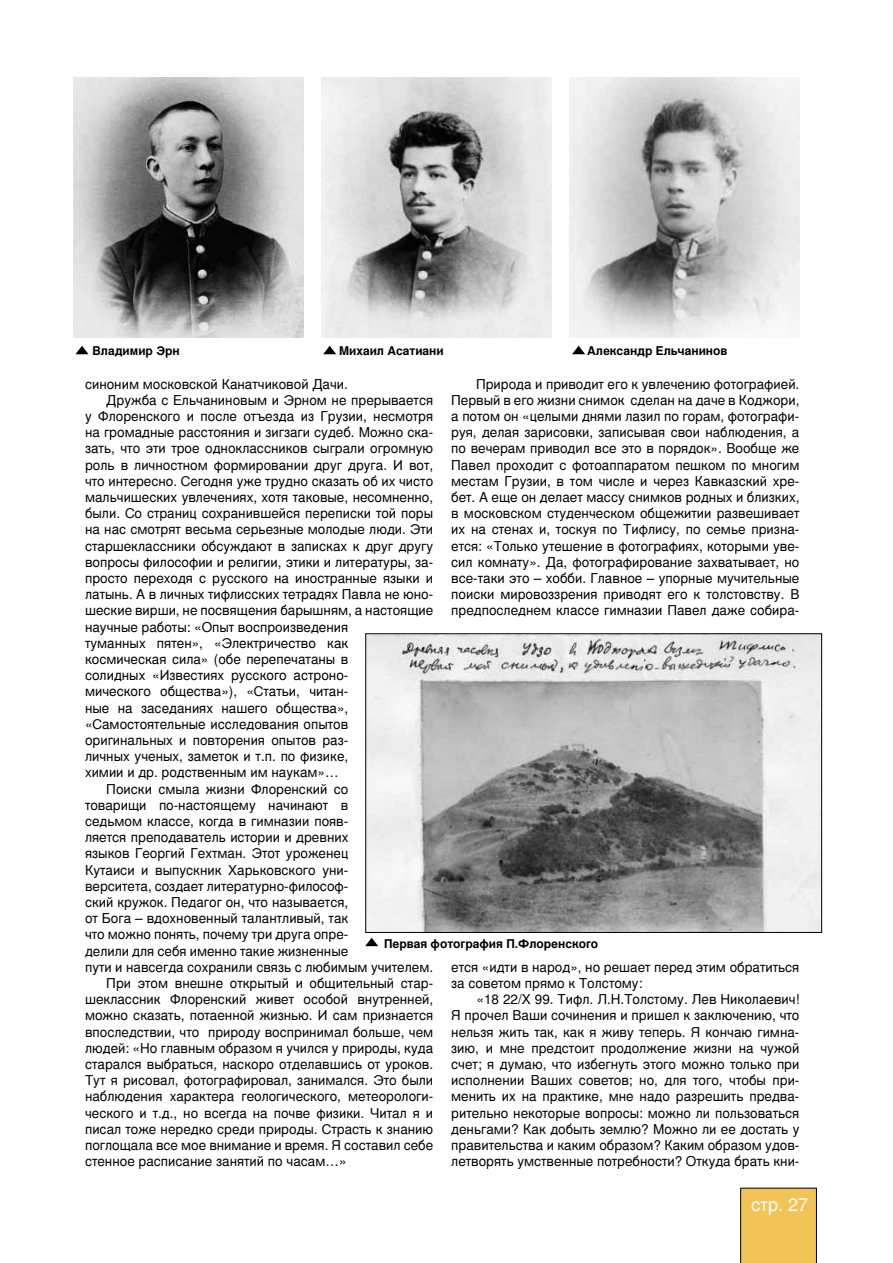
<style>
.page{position:relative;width:893px;height:1263px;background:#fff}
.page>*{position:absolute;margin:0;border:0;box-sizing:border-box;transform-origin:0 0}
.t1{font:18px "Nimbus San LCY";color:#fff}
.t2{font:13.5px/16.2px "Nimbus San LCY";color:#000}
.t3{font:700 12px "Nimbus San LCY";color:#000}
</style>
<div class="page">
<div style="left:740px;top:1188px;width:77px;height:75px;background:#f2c457"></div>
<img style="left:74px;top:78px;width:230px;height:260px">
<img style="left:321px;top:78px;width:231px;height:260px">
<img style="left:569px;top:78px;width:230px;height:260px">
<img style="left:367px;top:635px;width:453px;height:296px">
<div style="left:365px;top:633px;width:457px;height:300px;border:1px solid #000"></div>
<svg style="left:75px;top:346px;width:14px;height:8px"></svg>
<svg style="left:323px;top:346px;width:13px;height:8px"></svg>
<svg style="left:572px;top:346px;width:13px;height:8px"></svg>
<svg style="left:365px;top:938px;width:13px;height:8px"></svg>
<p class="t3" style="left:93px;top:344px;width:89px">Владимир Эрн</p>
<p class="t3" style="left:339px;top:344px;width:106px">Михаил Асатиани</p>
<p class="t3" style="left:587px;top:344px;width:142px">Александр Ельчанинов</p>
<p class="t2" style="left:85px;top:376px;width:264px">синоним московской Канатчиковой Дачи.</p>
<p class="t2" style="left:106px;top:392px;width:328px">Дружба с Ельчаниновым и Эрном не прерывается</p>
<p class="t2" style="left:85px;top:408px;width:350px">у Флоренского и после отъезда из Грузии, несмотря</p>
<p class="t2" style="left:85px;top:424px;width:350px">на громадные расстояния и зигзаги судеб. Можно ска-</p>
<p class="t2" style="left:85px;top:440px;width:350px">зать, что эти трое одноклассников сыграли огромную</p>
<p class="t2" style="left:85px;top:457px;width:350px">роль в личностном формировании друг друга. И вот,</p>
<p class="t2" style="left:85px;top:473px;width:350px">что интересно. Сегодня уже трудно сказать об их чисто</p>
<p class="t2" style="left:85px;top:489px;width:350px">мальчишеских увлечениях, хотя таковые, несомненно,</p>
<p class="t2" style="left:85px;top:505px;width:350px">были. Со страниц сохранившейся переписки той поры</p>
<p class="t2" style="left:85px;top:521px;width:350px">на нас смотрят весьма серьезные молодые люди. Эти</p>
<p class="t2" style="left:85px;top:538px;width:350px">старшеклассники обсуждают в записках к друг другу</p>
<p class="t2" style="left:85px;top:554px;width:350px">вопросы философии и религии, этики и литературы, за-</p>
<p class="t2" style="left:85px;top:570px;width:350px">просто переходя с русского на иностранные языки и</p>
<p class="t2" style="left:85px;top:586px;width:350px">латынь. А в личных тифлисских тетрадях Павла не юно-</p>
<p class="t2" style="left:85px;top:602px;width:350px">шеские вирши, не посвящения барышням, а настоящие</p>
<p class="t2" style="left:85px;top:619px;width:265px">научные работы: «Опыт воспроизведения</p>
<p class="t2" style="left:85px;top:635px;width:265px">туманных пятен», «Электричество как</p>
<p class="t2" style="left:85px;top:651px;width:265px">космическая сила» (обе перепечатаны в</p>
<p class="t2" style="left:85px;top:667px;width:265px">солидных «И звестиях русского астроно-</p>
<p class="t2" style="left:85px;top:683px;width:265px">мического общества»), «Статьи, читан-</p>
<p class="t2" style="left:85px;top:700px;width:265px">ные на заседаниях нашего общества»,</p>
<p class="t2" style="left:85px;top:716px;width:265px">«Самостоятельные исследования опытов</p>
<p class="t2" style="left:85px;top:732px;width:265px">оригинальных и повторения опытов раз-</p>
<p class="t2" style="left:85px;top:748px;width:265px">личных ученых, заметок и т.п. по физике,</p>
<p class="t2" style="left:85px;top:764px;width:255px">химии и др. родственным им наукам»…</p>
<p class="t2" style="left:106px;top:781px;width:244px">Поиски смыла жизни Флоренский со</p>
<p class="t2" style="left:85px;top:797px;width:265px">товарищи по-настоящему начинают в</p>
<p class="t2" style="left:85px;top:813px;width:265px">седьмом классе, когда в гимназии появ-</p>
<p class="t2" style="left:85px;top:829px;width:265px">ляется преподаватель истории и древних</p>
<p class="t2" style="left:85px;top:845px;width:265px">языков Георгий Гехтман. Этот уроженец</p>
<p class="t2" style="left:85px;top:862px;width:265px">Кутаиси и выпускник Харьковского уни-</p>
<p class="t2" style="left:85px;top:878px;width:265px">верситета, создает литературно-философ-</p>
<p class="t2" style="left:85px;top:894px;width:265px">ский кружок. П едагог он, что называется,</p>
<p class="t2" style="left:85px;top:910px;width:265px">от Бога – вдохновенный талантливый, так</p>
<p class="t2" style="left:85px;top:926px;width:265px">что можно понять, почему три друга опре-</p>
<p class="t2" style="left:85px;top:943px;width:265px">делили для себя именно такие жизненные</p>
<p class="t2" style="left:85px;top:959px;width:350px">пути и навсегда сохранили связь с любимым учителем.</p>
<p class="t2" style="left:106px;top:975px;width:328px">П ри этом внешне открытый и общительный стар-</p>
<p class="t2" style="left:85px;top:991px;width:350px">шеклассник Флоренский живет особой внутренней,</p>
<p class="t2" style="left:85px;top:1007px;width:350px">можно сказать, потаенной жизнью. И сам признается</p>
<p class="t2" style="left:85px;top:1024px;width:350px">впоследствии, что природу воспринимал больше, чем</p>
<p class="t2" style="left:85px;top:1040px;width:350px">людей: «Но главным образом я учился у природы, куда</p>
<p class="t2" style="left:85px;top:1056px;width:350px">старался выбраться, наскоро отделавшись от уроков.</p>
<p class="t2" style="left:85px;top:1072px;width:350px">Тут я рисовал, фотографировал, занимался. Это были</p>
<p class="t2" style="left:85px;top:1088px;width:350px">наблюдения характера геологического, метеорологи-</p>
<p class="t2" style="left:85px;top:1105px;width:350px">ческого и т.д., но всегда на почве физики. Читал я и</p>
<p class="t2" style="left:85px;top:1121px;width:350px">писал тоже нередко среди природы. Страсть к знанию</p>
<p class="t2" style="left:85px;top:1137px;width:350px">поглощала все мое внимание и время. Я составил себе</p>
<p class="t2" style="left:85px;top:1153px;width:263px">стенное расписание занятий по часам…»</p>
<p class="t2" style="left:451px;top:376px;width:350px;text-indent:25px">П рирода и приводит его к увлечению фотографией.<br>Первый в его жизни снимок сделан на даче в Коджори, а потом он «целыми днями лазил по горам, фотографи&shy;руя, делая зарисовки, записывая свои наблюдения, а по вечерам приводил все это в порядок». Вообще же Павел проходит с фотоаппаратом пешком по многим местам Грузии, в том числе и через Кавказский хре&shy;бет. А еще он делает массу снимков родных и близких, в московском студенческом общежитии развешивает их на стенах и, тоскуя по Тифлису, по семье призна&shy;ется: «Только утешение в фотографиях, которыми уве&shy;сил комнату». Да, фотографирование захватывает, но все-таки это – хобби. Главное – упорные мучительные поиски мировоззрения приводят его к толстовству. В предпоследнем классе гимназии П авел даже собира-</p>
<p class="t3" style="left:384px;top:936px;width:216px">Первая фотография П.Флоренского</p>
<p class="t2" style="left:451px;top:959px;width:350px">ется «идти в народ», но решает перед этим обратиться за советом прямо к Толстому:</p>
<p class="t2" style="left:451px;top:991px;width:350px;text-align:justify;text-indent:25px">«18 22/Х 99. Тифл. Л.Н .Толстому. Лев Н иколаевич!<br>Я прочел Ваши сочинения и пришел к заключению, что нельзя жить так, как я живу теперь. Я кончаю гимна&shy;зию, и мне предстоит продолжение жизни на чужой счет; я думаю, что избегнуть этого можно только при исполнении Ваших советов; но, для того, чтобы при&shy;менить их на практике, мне надо разрешить предва&shy;рительно некоторые вопросы: можно ли пользоваться деньгами? Как добыть землю? Можно ли ее достать у правительства и каким образом? Каким образом удов&shy;летворять умственные потребности? Откуда брать кни-</p>
<h1 class="t1" style="left:751px;top:1194px;width:59px">стр. 27</h1>
</div>
